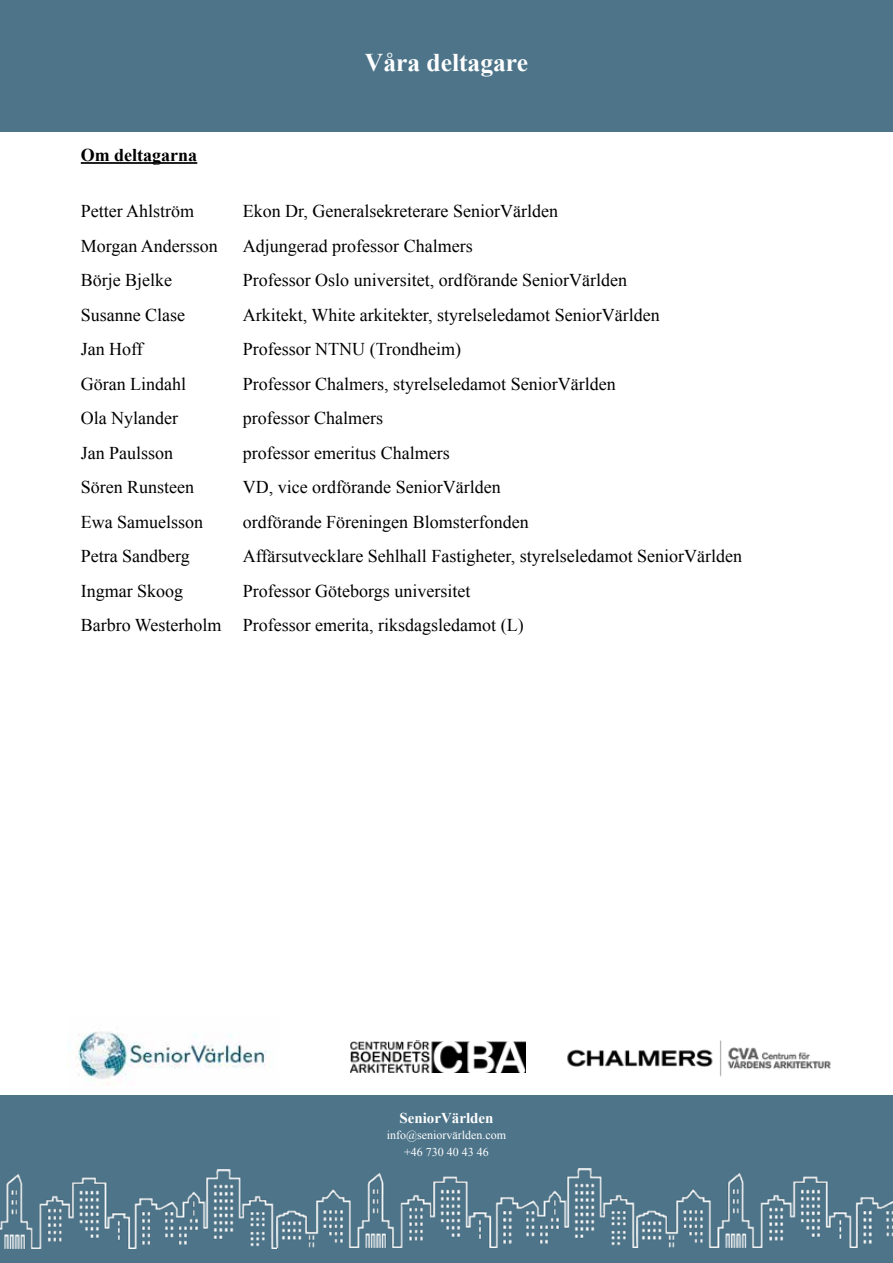
<style>
.page{position:relative;width:893px;height:1263px;background:#fff}
.page>*{position:absolute;margin:0;border:0;box-sizing:border-box;transform-origin:0 0}
.t1{font:700 25.5px "Times New Roman";color:#fff}
.t2{font:18px/34.5px "Times New Roman";color:#000}
.t3{font:700 18px "Times New Roman";color:#000}
.t4{font:700 15px "Times New Roman";color:#fff}
.t5{font:12px/16.5px "Times New Roman";color:#fff;text-align:center}
</style>
<div class="page">
<div style="left:0;top:1095px;width:893px;height:168px;background:#4d7489"></div>
<img style="left:0;top:1169px;width:638px;height:79px">
<img style="left:636px;top:1169px;width:257px;height:78px">
<div style="left:0;top:0;width:893px;height:132px;background:#4d7489"></div>
<hr style="left:81px;top:162px;width:116px;height:2px;background:#000">
<img style="left:67px;top:1031px;width:199px;height:50px">
<img style="left:351px;top:1040px;width:174px;height:33px">
<img style="left:567px;top:1040px;width:264px;height:37px">
<h1 class="t1" style="left:365px;top:45px;width:165px">Våra deltagare</h1>
<p class="t3" style="left:81px;top:143px;width:118px">Om deltagarna</p>
<p class="t2" style="left:81px;top:194px;width:115px">Petter Ahlström</p>
<p class="t2" style="left:243px;top:194px;width:317px">Ekon Dr, Generalsekreterare SeniorVärlden</p>
<p class="t2" style="left:81px;top:228px;width:139px">Morgan Andersson</p>
<p class="t2" style="left:243px;top:228px;width:231px">Adjungerad professor Chalmers</p>
<p class="t2" style="left:81px;top:263px;width:93px">Börje Bjelke</p>
<p class="t2" style="left:243px;top:263px;width:386px">Professor Oslo universitet, ordförande SeniorVärlden</p>
<p class="t2" style="left:81px;top:297px;width:106px">Susanne Clase</p>
<p class="t2" style="left:243px;top:297px;width:418px">Arkitekt, White arkitekter, styrelseledamot SeniorVärlden</p>
<p class="t2" style="left:81px;top:332px;width:64px">Jan Hoff</p>
<p class="t2" style="left:243px;top:332px;width:220px">Professor NTNU (Trondheim)</p>
<p class="t2" style="left:81px;top:366px;width:107px">Göran Lindahl</p>
<p class="t2" style="left:243px;top:366px;width:374px">Professor Chalmers, styrelseledamot SeniorVärlden</p>
<p class="t2" style="left:81px;top:401px;width:99px">Ola Nylander</p>
<p class="t2" style="left:243px;top:401px;width:142px">professor Chalmers</p>
<p class="t2" style="left:81px;top:435px;width:94px">Jan Paulsson</p>
<p class="t2" style="left:243px;top:435px;width:208px">professor emeritus Chalmers</p>
<p class="t2" style="left:81px;top:470px;width:115px">Sören Runsteen</p>
<p class="t2" style="left:243px;top:470px;width:259px">VD, vice ordförande SeniorVärlden</p>
<p class="t2" style="left:81px;top:504px;width:124px">Ewa Samuelsson</p>
<p class="t2" style="left:243px;top:504px;width:287px">ordförande Föreningen Blomsterfonden</p>
<p class="t2" style="left:81px;top:539px;width:111px">Petra Sandberg</p>
<p class="t2" style="left:243px;top:539px;width:501px">Affärsutvecklare Sehlhall Fastigheter, styrelseledamot SeniorVärlden</p>
<p class="t2" style="left:81px;top:573px;width:104px">Ingmar Skoog</p>
<p class="t2" style="left:81px;top:573px;width:444px;text-indent:162px">Professor Göteborgs universitet<br>Barbro Westerholm Professor emerita, riksdagsledamot (L)</p>
<p class="t4" style="left:399px;top:1107px;width:96px">SeniorVärlden</p>
<p class="t5" style="left:387px;top:1127px;width:121px">info@seniorvärlden.com +46 730 40 43 46</p>
</div>
